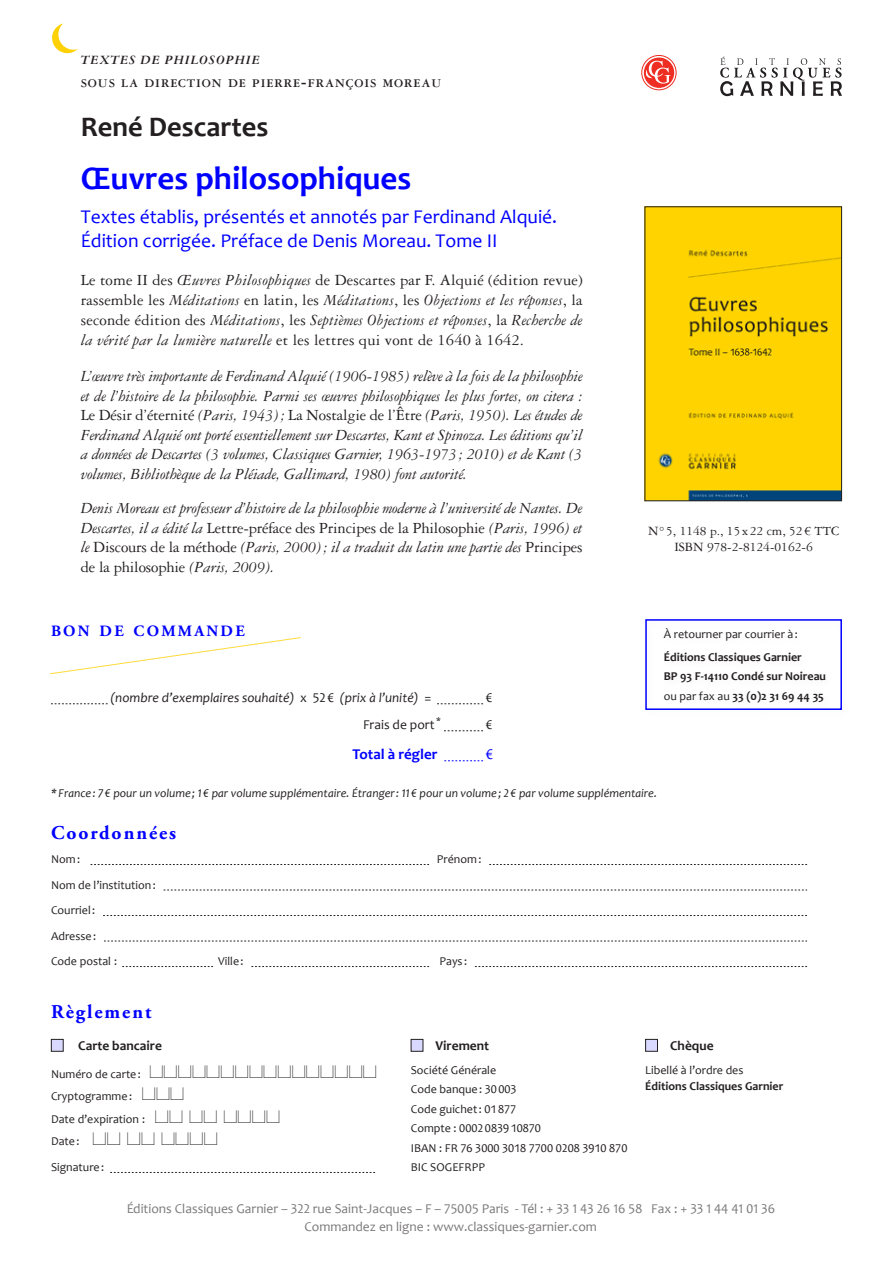
<style>
.page{position:relative;width:893px;height:1263px;background:#fff}
.page>*{position:absolute;margin:0;border:0;box-sizing:border-box;transform-origin:0 0}
.auteur{font:700 33px "Candara";color:#00f}
.auteur-2{font:700 28.5px "Candara";color:#231f20}
.auteur-3{font:19.5px/23.4px "Candara";color:#00f}
.t1{font:700 19.5px "Adobe Garamond Pro";letter-spacing:.1em;color:#00f}
.Traduction{font:italic 16.5px/19.5px "Garamond Three LT";letter-spacing:-.01em;color:#231f20;text-align:justify}
.résumé{font:italic 16.5px/19.8px "Garamond Three LT";letter-spacing:.01em;color:#231f20;text-align:justify}
.t2{font:16.5px "Casesaremplir";letter-spacing:.1em;color:#231f20}
.t3{font:700 15.75px "Adobe Garamond Pro";letter-spacing:.145em;color:#00f}
.t4{font:700 15px "Candara";color:#00f}
.t5{font:15px "Candara";color:#00f}
.t6{font:13.5px/18px "Candara";color:#231f20;text-align:center}
.t7{font:italic 13.5px "Candara";color:#231f20}
.t8{font:13.5px "Garamond Three LT";color:#231f20}
.t9{font:700 13.5px "Candara";color:#231f20}
.collection{font:italic 700 13.5px "Garamond Three LT";letter-spacing:.05em;color:#231f20}
.t10{font:700 12.6px "Garamond Three LT";letter-spacing:.07em;color:#231f20}
.t11{font:12px "Candara";color:#231f20}
.t12{font:700 12px "Candara";color:#231f20}
.t13{font:italic 12px "Candara";color:#231f20}
.s1{font-size:18px}
.s2{font-style:normal}
.s3{font-weight:400}
.s4{font-family:"Candara";font-size:12px}
.s5{font-family:"Casesaremplir";font-size:16.5px}
</style>
<div class="page">
<img style="left:646px;top:208px;width:194px;height:291px">
<div style="left:644px;top:206px;width:198px;height:295px;border:1px solid #231f20"></div>
<svg style="left:720px;top:57px;width:122px;height:39px"></svg>
<div style="left:644px;top:58px;width:30px;height:29px;background:#ee2e22;border-radius:50%"></div>
<div style="left:644px;top:58px;width:30px;height:30px;border:1px solid #ee2e22;border-radius:50%"></div>
<div style="left:641px;top:55px;width:35px;height:35px;border:1px solid #ee2e22;border-radius:50%"></div>
<svg style="left:642px;top:61px;width:29px;height:23px"></svg>
<svg style="left:52px;top:23px;width:26px;height:30px"></svg>
<div style="left:646px;top:1039px;width:11px;height:12px;background:#d9d9ff"></div>
<div style="left:645px;top:1039px;width:13px;height:12px;border:1px solid #231f20"></div>
<div style="left:411px;top:1039px;width:12px;height:12px;background:#d9d9ff"></div>
<div style="left:411px;top:1039px;width:12px;height:12px;border:1px solid #231f20"></div>
<div style="left:51px;top:1039px;width:12px;height:12px;background:#d9d9ff"></div>
<div style="left:51px;top:1039px;width:13px;height:12px;border:1px solid #231f20"></div>
<svg style="left:91px;top:864px;width:338px;height:1px"></svg>
<svg style="left:489px;top:864px;width:318px;height:1px"></svg>
<svg style="left:164px;top:890px;width:643px;height:1px"></svg>
<svg style="left:103px;top:915px;width:704px;height:1px"></svg>
<svg style="left:104px;top:941px;width:703px;height:1px"></svg>
<svg style="left:122px;top:966px;width:91px;height:1px"></svg>
<svg style="left:251px;top:966px;width:178px;height:1px"></svg>
<svg style="left:475px;top:966px;width:332px;height:1px"></svg>
<svg style="left:51px;top:703px;width:57px;height:1px"></svg>
<svg style="left:437px;top:703px;width:46px;height:1px"></svg>
<svg style="left:444px;top:730px;width:39px;height:1px"></svg>
<svg style="left:444px;top:760px;width:39px;height:1px"></svg>
<div style="left:645px;top:619px;width:197px;height:91px;border:2px solid #00f"></div>
<svg style="left:110px;top:1172px;width:265px;height:1px"></svg>
<svg style="left:50px;top:637px;width:251px;height:38px"></svg>
<p class="collection" style="left:81px;top:53px;width:181px">TEXTES DE PHILOSOPHIE</p>
<p class="t10" style="left:81px;top:76px;width:362px">SOUS LA DIRECTION DE PIERRE<span class="s1">-</span>FRANÇOIS MOREAU</p>
<p class="auteur-2" style="left:81px;top:110px;width:189px">René Descartes</p>
<p class="auteur" style="left:81px;top:158px;width:332px">Œuvres philosophiques</p>
<p class="auteur-3" style="left:81px;top:205px;width:478px">Textes établis, présentés et annotés par Ferdinand Alquié.<br>Édition corrigée. Préface de Denis Moreau. Tome II</p>
<p class="résumé" style="left:81px;top:271px;width:503px"><span class="s2">Le tome II des</span> Œuvres Philosophiques <span class="s2">de Descartes par F. Alquié (édition revue) rassemble les</span> Méditations <span class="s2">en latin, les</span> Méditations<span class="s2">, les</span> Objections et les réponses<span class="s2">, la seconde édition des</span> Méditations<span class="s2">, les</span> Septièmes Objections et réponses<span class="s2">, la</span> Recherche de la vérité par la lumière naturelle <span class="s2">et les lettres qui vont de 1640 à 1642.</span></p>
<p class="Traduction" style="left:81px;top:367px;width:503px">L’œuvre très importante de Ferdinand Alquié (1906-1985) relève à la fois de la philosophie et de l’histoire de la philosophie. Parmi ses œuvres philosophiques les plus fortes, on citera :<br><span class="s2">Le Désir d’éternité</span> (Paris, 1943); <span class="s2">La Nostalgie de l’Être</span> (Paris, 1950). Les études de Ferdinand Alquié ont porté essentiellement sur Descartes, Kant et Spinoza. Les éditions qu’il a données de Descartes (3 volumes, Classiques Garnier, 1963-1973; 2010) et de Kant (3 volumes, Bibliothèque de la Pléiade, Gallimard, 1980) font autorité.</p>
<p class="Traduction" style="left:81px;top:499px;width:503px">Denis Moreau est professeur d’histoire de la philosophie moderne à l’université de Nantes. De Descartes, il a édité la <span class="s2">Lettre-préface des Principes de la Philosophie</span> (Paris, 1996) et le <span class="s2">Discours de la méthode</span> (Paris, 2000); il a traduit du latin une partie des <span class="s2">Principes de la philosophie</span> (Paris, 2009).</p>
<p class="t8" style="left:648px;top:524px;width:193px">N° 5, 1148 p., 15 x 22 cm, 52€ TTC</p>
<p class="t8" style="left:674px;top:540px;width:140px">ISBN 978-2-8124-0162-6</p>
<p class="t3" style="left:51px;top:621px;width:195px">BON DE COMMANDE</p>
<p class="t11" style="left:664px;top:627px;width:136px">À retourner par courrier à :</p>
<p class="t12" style="left:664px;top:649px;width:140px">Éditions Classiques Garnier</p>
<p class="t12" style="left:664px;top:669px;width:164px">BP 93 F-14110 Condé sur Noireau</p>
<p class="t12" style="left:664px;top:688px;width:162px"><span class="s3">ou par fax au</span> 33 (0)2 31 69 44 35</p>
<p class="t7" style="left:111px;top:690px;width:322px">(nombre d’exemplaires souhaité) <span class="s2">x 52€</span> (prix à l’unité) <span class="s2">=</span></p>
<p class="t6" style="left:486px;top:689px;width:8px">€</p>
<p class="t6" style="left:363px;top:716px;width:80px">Frais de port <sup>*</sup></p>
<p class="t6" style="left:486px;top:716px;width:8px">€</p>
<p class="t4" style="left:353px;top:745px;width:86px">Total à régler</p>
<p class="t5" style="left:486px;top:745px;width:9px">€</p>
<p class="t13" style="left:51px;top:786px;width:607px">* France : 7 € pour un volume ; 1 € par volume supplémentaire. Étranger : 11 € pour un volume ; 2 € par volume supplémentaire.</p>
<p class="t1" style="left:51px;top:821px;width:127px">Coordonnées</p>
<p class="t11" style="left:51px;top:852px;width:31px">Nom:</p>
<p class="t11" style="left:437px;top:852px;width:46px">Prénom:</p>
<p class="t11" style="left:51px;top:877px;width:106px">Nom de l’institution:</p>
<p class="t11" style="left:51px;top:903px;width:46px">Courriel:</p>
<p class="t11" style="left:51px;top:928px;width:47px">Adresse:</p>
<p class="t11" style="left:51px;top:954px;width:68px">Code postal :</p>
<p class="t11" style="left:218px;top:954px;width:27px">Ville:</p>
<p class="t11" style="left:439px;top:954px;width:29px">Pays :</p>
<p class="t1" style="left:51px;top:1001px;width:102px">Règlement</p>
<p class="t9" style="left:78px;top:1038px;width:85px">Carte bancaire</p>
<p class="t9" style="left:435px;top:1037px;width:55px">Virement</p>
<p class="t9" style="left:670px;top:1038px;width:45px">Chèque</p>
<p class="t11" style="left:645px;top:1063px;width:100px">Libellé à l’ordre des</p>
<p class="t12" style="left:645px;top:1079px;width:140px">Éditions Classiques Garnier</p>
<p class="t2" style="left:51px;top:1062px;width:327px"><span class="s4">Numéro de carte:</span> ffffffffffffffff</p>
<p class="t11" style="left:51px;top:1089px;width:134px">Cryptogramme: <span class="s5">fff</span></p>
<p class="t11" style="left:51px;top:1112px;width:230px">Date d’expiration : <span class="s5">ff ff ffff</span></p>
<p class="t2" style="left:51px;top:1130px;width:167px"><span class="s4">Date:</span> ff ff ffff</p>
<p class="t11" style="left:51px;top:1160px;width:55px">Signature:</p>
<p class="t6" style="left:126px;top:1200px;width:651px">Éditions Classiques Garnier – 322 rue Saint-Jacques – F – 75005 Paris - Tél : + 33 1 43 26 16 58 Fax : + 33 1 44 41 01 36<br>Commandez en ligne : www.classiques-garnier.com</p>
<p class="t11" style="left:411px;top:1063px;width:87px">Société Générale</p>
<p class="t11" style="left:411px;top:1082px;width:107px">Code banque: 30003</p>
<p class="t11" style="left:411px;top:1102px;width:107px">Code guichet: 01 877</p>
<p class="t11" style="left:411px;top:1121px;width:132px">Compte : 00020839 10870</p>
<p class="t11" style="left:411px;top:1141px;width:218px">IBAN : FR 76 3000 3018 7700 0208 3910 870</p>
<p class="t11" style="left:411px;top:1160px;width:76px">BIC SOGEFRPP</p>
</div>
